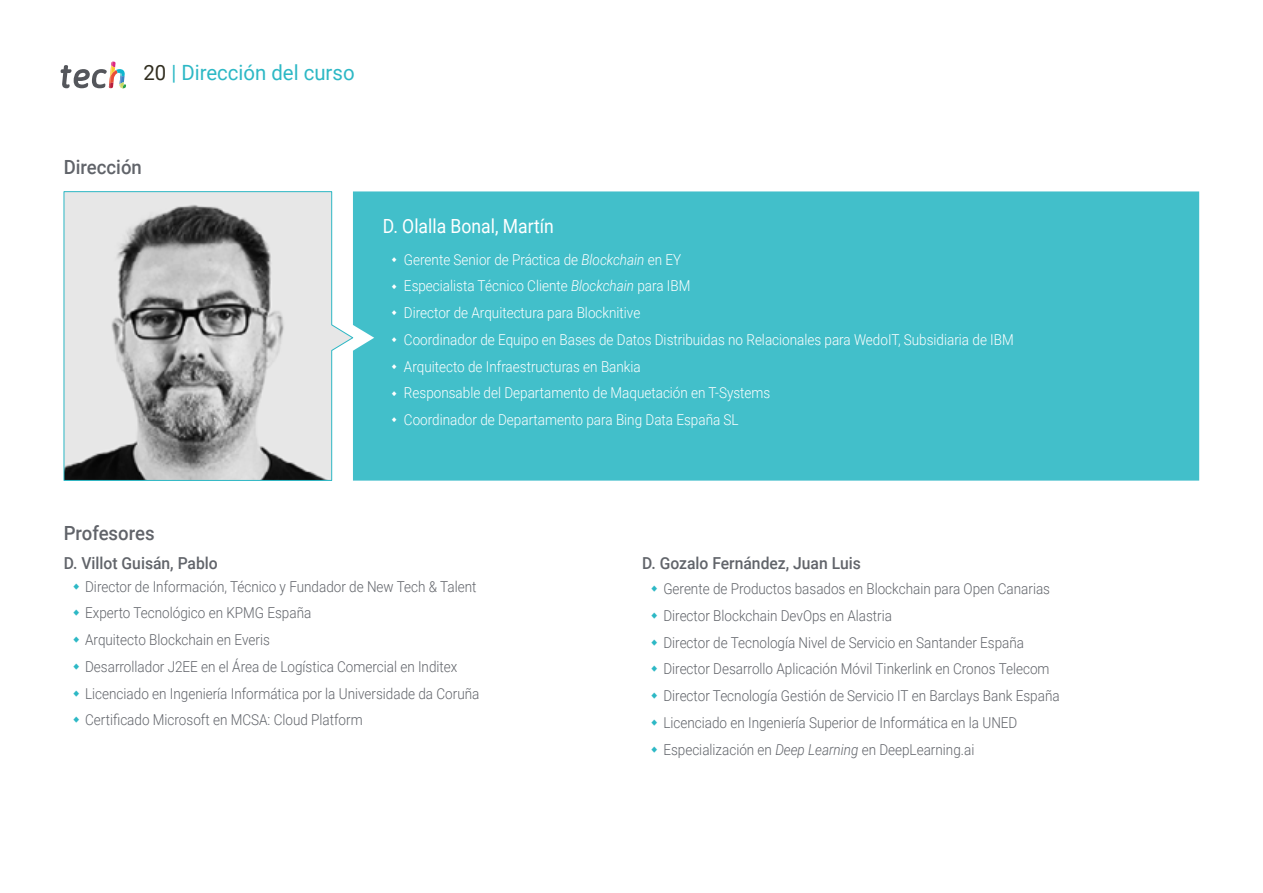
<style>
.page{position:relative;width:1263px;height:893px;background:#fff}
.page>*{position:absolute;margin:0;border:0;box-sizing:border-box;transform-origin:0 0}
.t1{font:21px "Roboto";color:#2db8c5}
.t2{font:19.5px "Roboto";color:#fff;scale:.9 1}
.t3{font:500 19.5px "Roboto";color:#61646a;scale:.95 1}
.t4{font:500 16.5px "Roboto";color:#61646a;scale:.95 1}
.t5{font:300 15px/26.7px "Roboto";color:#61646a;scale:.9 1}
.t6{font:300 15px/26.7px "Roboto";color:#fff;scale:.9 1}
.s1{color:#312e20}
.s2{font-style:italic}
</style>
<div class="page">
<svg style="left:61px;top:62px;width:65px;height:27px"></svg>
<div style="left:353px;top:191px;width:846px;height:290px;background:#42bfca"></div>
<svg style="left:64px;top:191px;width:289px;height:290px;background:#bbbdbd"></svg>
<svg style="left:392px;top:257px;width:5px;height:5px"></svg>
<svg style="left:392px;top:284px;width:5px;height:5px"></svg>
<svg style="left:392px;top:310px;width:5px;height:5px"></svg>
<svg style="left:392px;top:337px;width:5px;height:5px"></svg>
<svg style="left:392px;top:364px;width:5px;height:5px"></svg>
<svg style="left:392px;top:391px;width:5px;height:5px"></svg>
<svg style="left:392px;top:417px;width:5px;height:5px"></svg>
<h1 class="t1" style="left:144px;top:57px;width:213px"><span class="s1">20</span> | Dirección del curso</h1>
<h2 class="t3" style="left:64px;top:154px;width:84px">Dirección</h2>
<h2 class="t3" style="left:64px;top:519px;width:97px">Profesores</h2>
<h2 class="t2" style="left:383px;top:212px;width:192px">D. Olalla Bonal, Martín</h2>
<p class="t6" style="left:404px;top:245px;width:679px">Gerente Senior de Práctica de <span class="s2">Blockchain</span> en EY<br>Especialista Técnico Cliente <span class="s2">Blockchain</span> para IBM<br>Director de Arquitectura para Blocknitive<br>Coordinador de Equipo en Bases de Datos Distribuidas no Relacionales para WedoIT, Subsidiaria de IBM Arquitecto de Infraestructuras en Bankia<br>Responsable del Departamento de Maquetación en T-Systems<br>Coordinador de Departamento para Bing Data España SL</p>
<p class="t4" style="left:64px;top:552px;width:164px">D. Villot Guisán, Pablo</p>
<p class="t5" style="left:85px;top:572px;width:440px">Director de Información, Técnico y Fundador de New Tech &amp; Talent Experto Tecnológico en KPMG España<br>Arquitecto Blockchain en Everis<br>Desarrollador J2EE en el Área de Logística Comercial en Inditex Licenciado en Ingeniería Informática por la Universidade da Coruña Certificado Microsoft en MCSA: Cloud Platform</p>
<p class="t4" style="left:642px;top:552px;width:232px">D. Gozalo Fernández, Juan Luis</p>
<p class="t5" style="left:663px;top:575px;width:442px">Gerente de Productos basados en Blockchain para Open Canarias Director Blockchain DevOps en Alastria<br>Director de Tecnología Nivel de Servicio en Santander España Director Desarrollo Aplicación Móvil Tinkerlink en Cronos Telecom Director Tecnología Gestión de Servicio IT en Barclays Bank España Licenciado en Ingeniería Superior de Informática en la UNED Especialización en <span class="s2">Deep Learning</span> en DeepLearning.ai</p>
</div>
